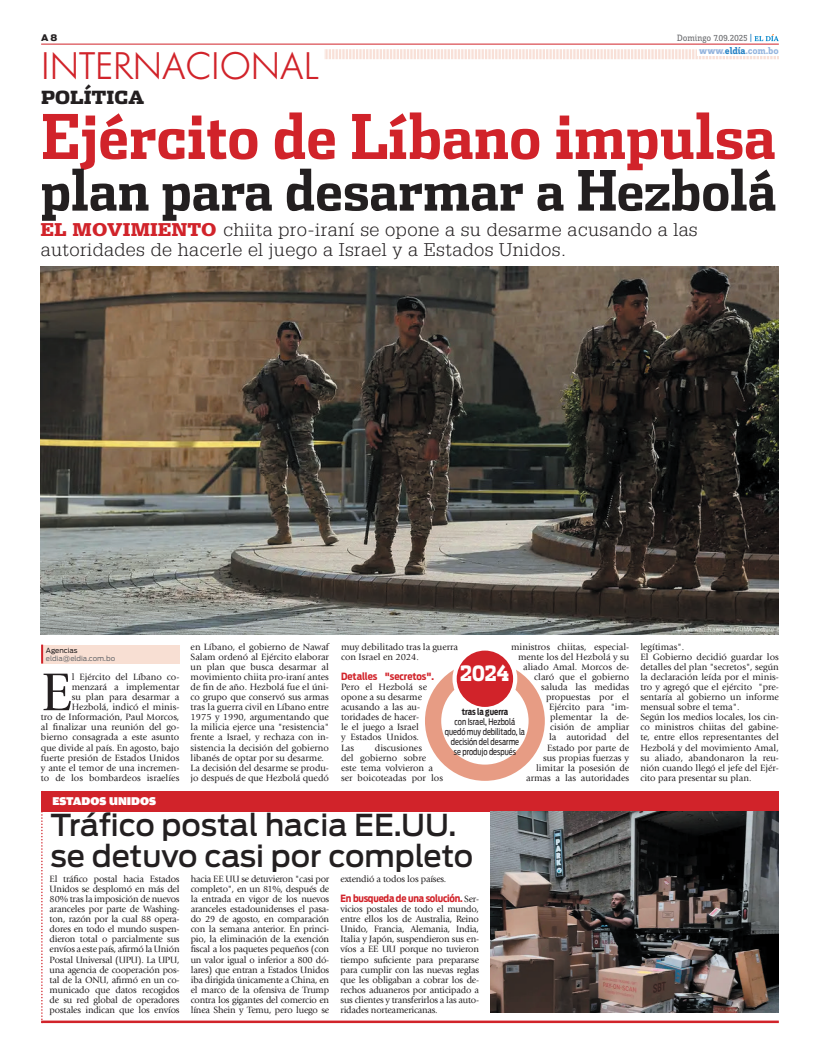
<style>
.page{position:relative;width:820px;height:1056px;background:#fff}
.page>*{position:absolute;margin:0;border:0;box-sizing:border-box;transform-origin:0 0}
.t1{font:700 61.5px "Dispatch Cond";color:#d1232a}
.t2{font:700 55.5px "Dispatch Cond";color:#231f20}
.t3{font:55.4px "Giovanni";color:#231f20}
.t4{font:35px "Cg Futura Maxi Lt";color:#d1232a}
.t5{font:500 30px/30.3px "Antenna";color:#231f20}
.t6{font:900 21px "Dispatch";color:#fff;scale:.8 1}
.t7{font:300 18px/20.2px "Glypha";letter-spacing:.02em;color:#231f20;scale:1.1 1}
.t8{font:900 18px "Dispatch";color:#231f20}
.t9{font:900 12px "Amplitude Wide";color:#fff}
.t10{font:700 10px "Antenna Cond";letter-spacing:-.02em;color:#d1232a}
.t11{font:700 10px "Zine Slab Dis";color:#95b5de}
.t12{font:9.5px/10.1px "Giovanni";color:#231f20}
.t13{font:9.5px "Giovanni";letter-spacing:-.02em;color:#231f20}
.t14{font:9.5px "Zine Slab Dis";letter-spacing:-.01em;color:#6c6d70}
.t15{font:9px/10px "Antenna Cond";color:#231f20;text-align:center;scale:.9 1}
.t16{font:900 9px "Antenna";color:#231f20}
.t17{font:7px/8px "Antenna";color:#6c6d70}
.s1{color:#2783c5}
.s2{font-weight:900;color:#d1232a}
.s3{color:#231f20}
.s4{font-weight:700}
.s5{font-family:"Giovanni";font-weight:400;font-size:9.5px;color:#231f20}
</style>
<div class="page">
<div style="left:41px;top:645px;width:138px;height:18px;background:#f8dfd3"></div>
<svg style="left:41px;top:645px;width:2px;height:18px"></svg>
<img style="left:41px;top:266px;width:737px;height:368px">
<div style="left:425px;top:661px;width:119px;height:120px;background:#e79c84;border-radius:50%"></div>
<div style="left:441px;top:677px;width:87px;height:88px;background:#fff;border-radius:50%"></div>
<div style="left:454px;top:648px;width:61px;height:61px;background:#d1232a;border-radius:50%"></div>
<div style="left:452px;top:646px;width:65px;height:65px;border:4px solid #fff;border-radius:50%"></div>
<div style="left:41px;top:791px;width:737px;height:20px;background:#d1232a"></div>
<img style="left:490px;top:811px;width:288px;height:201px">
<hr style="left:41px;top:1020px;width:737px;height:3px;background:#d1232a">
<svg style="left:41px;top:811px;width:2px;height:211px"></svg>
<svg style="left:324px;top:49px;width:454px;height:10px"></svg>
<hr style="left:41px;top:44px;width:737px;height:1px;background:#d1232a">
<div style="left:696px;top:46px;width:82px;height:9px;background:#fff"></div>
<svg style="left:754px;top:34px;width:24px;height:7px"></svg>
<p class="t16" style="left:41px;top:33px;width:18px">A 8</p>
<p class="t4" style="left:41px;top:45px;width:279px">INTERNACI ONAL</p>
<p class="t8" style="left:41px;top:85px;width:105px">POLÍTICA</p>
<p class="t14" style="left:676px;top:34px;width:77px">Domingo 7.09.2025 <span class="s1">|</span></p>
<p class="t11" style="left:699px;top:45px;width:81px">www.<span class="s1">eldía</span>.com.bo</p>
<p class="t1" style="left:41px;top:98px;width:736px">Ejército de Líbano impulsa</p>
<p class="t2" style="left:41px;top:156px;width:736px">plan para desarmar a Hezbolá</p>
<p class="t7" style="left:41px;top:219px;width:598px"><span class="s2">EL MOVIMIENTO</span> chiita pro-iraní se opone a su desarme acusando a las autoridades de hacerle el juego a Israel y a Estados Unidos.</p>
<p class="t17" style="left:46px;top:646px;width:71px"><span class="s3">Agencias </span>eldia@eldia.com.bo</p>
<p class="t12" style="left:41px;top:672px;width:140px;text-align:right">l Ejército del Líbano co&shy;menzará a implementar<br>su plan para desarmar a<br>Hezbolá, indicó el minis-<br>tro de Información, Paul Morcos, al finalizar una reunión del go&shy;bierno consagrada a este asunto que divide al país. En agosto, bajo fuerte presión de Estados Unidos y ante el temor de una incremen&shy;to de los bombardeos israelíes</p>
<p class="t3" style="left:41px;top:661px;width:32px">E</p>
<p class="t9" style="left:52px;top:794px;width:105px">ESTADOS UNIDOS</p>
<p class="t12" style="left:190px;top:642px;width:140px">en Líbano, el gobierno de Nawaf<br>Salam ordenó al Ejército elaborar un plan que busca desarmar al movimiento chiita pro-iraní antes de fin de año. Hezbolá fue el úni&shy;co grupo que conservó sus armas tras la guerra civil en Líbano entre<br>1975 y 1990, argumentando que la milicia ejerce una "resistencia" frente a Israel, y rechaza con in&shy;sistencia la decisión del gobierno libanés de optar por su desarme.<br>La decisión del desarme se produ&shy;jo después de que Hezbolá quedó</p>
<p class="t12" style="left:511px;top:642px;width:120px;text-align:right">ministros chiitas, especial&shy;mente los del Hezbolá y su aliado Amal. Morcos de&shy;claró que el gobierno saluda las medidas propuestas por el<br>Ejército para "im&shy;plementar la de-<br>cisión de ampliar<br>la autoridad del<br>Estado por parte de<br>sus propias fuerzas y<br>limitar la posesión de armas a las autoridades</p>
<p class="t12" style="left:341px;top:642px;width:119px">muy debilitado tras la guerra con Israel en 2024.</p>
<p class="t10" style="left:341px;top:670px;width:95px">Detalles "secretos".</p>
<p class="t12" style="left:341px;top:682px;width:88px">Pero el Hezbolá se opone a su desarme acusando a las au&shy;toridades de hacer&shy;le el juego a Israel<br>y Estados Unidos.<br>Las</p>
<p class="t6" style="left:460px;top:658px;width:63px">2024</p>
<p class="t15" style="left:444px;top:707px;width:91px"><span class="s4">tras la guerra<br></span>con Israel, Hezbolá quedó muy debilitado, la decisión del desarme<br>se produjo después</p>
<p class="t12" style="left:341px;top:742px;width:103px;text-indent:34px">discusiones<br>del gobierno sobre este tema volvieron a ser boicoteadas por los</p>
<p class="t5" style="left:50px;top:810px;width:424px">Tráfico postal hacia EE.UU. se detuvo casi por completo</p>
<p class="t12" style="left:50px;top:874px;width:131px;text-align:justify">El tráfico postal hacia Estados Unidos se desplomó en más del 80% tras la imposición de nuevos aranceles por parte de Washing&shy;ton, razón por la cual 88 opera&shy;dores en todo el mundo suspen&shy;dieron total o parcialmente sus envíos a este país, afirmó la Unión Postal Universal (UPU). La UPU, una agencia de cooperación pos&shy;tal de la ONU, afirmó en un co&shy;municado que datos recogidos de su red global de operadores postales indican que los envíos</p>
<p class="t12" style="left:191px;top:874px;width:140px;text-align:justify">hacia EE UU se detuvieron "casi por completo", en un 81%, después de la entrada en vigor de los nuevos aranceles estadounidenses el pasa&shy;do 29 de agosto, en comparación con la semana anterior. En princi&shy;pio, la eliminación de la exención fiscal a los paquetes pequeños (con un valor igual o inferior a 800 dó&shy;lares) que entran a Estados Unidos iba dirigida únicamente a China, en el marco de la ofensiva de Trump contra los gigantes del comercio en línea Shein y Temu, pero luego se</p>
<p class="t13" style="left:340px;top:873px;width:107px">extendió a todos los países.</p>
<p class="t10" style="left:340px;top:892px;width:140px">En busqueda de una solución. <span class="s5">Ser-</span></p>
<p class="t12" style="left:340px;top:904px;width:140px;text-align:justify">vicios postales de todo el mundo, entre ellos los de Australia, Reino Unido, Francia, Alemania, India, Italia y Japón, suspendieron sus en&shy;víos a EE UU porque no tuvieron tiempo suficiente para prepararse para cumplir con las nuevas reglas que les obligaban a cobrar los de&shy;rechos aduaneros por anticipado a sus clientes y transferirlos a las auto&shy;ridades norteamericanas.</p>
<p class="t12" style="left:640px;top:642px;width:140px">legítimas".<br>El Gobierno decidió guardar los detalles del plan "secretos", según la declaración leída por el minis&shy;tro y agregó que el ejército "pre&shy;sentaría al gobierno un informe mensual sobre el tema".<br>Según los medios locales, los cin&shy;co ministros chiitas del gabine&shy;te, entre ellos representantes del<br>Hezbolá y del movimiento Amal, su aliado, abandonaron la reu&shy;nión cuando llegó el jefe del Ejér&shy;cito para presentar su plan.</p>
</div>
